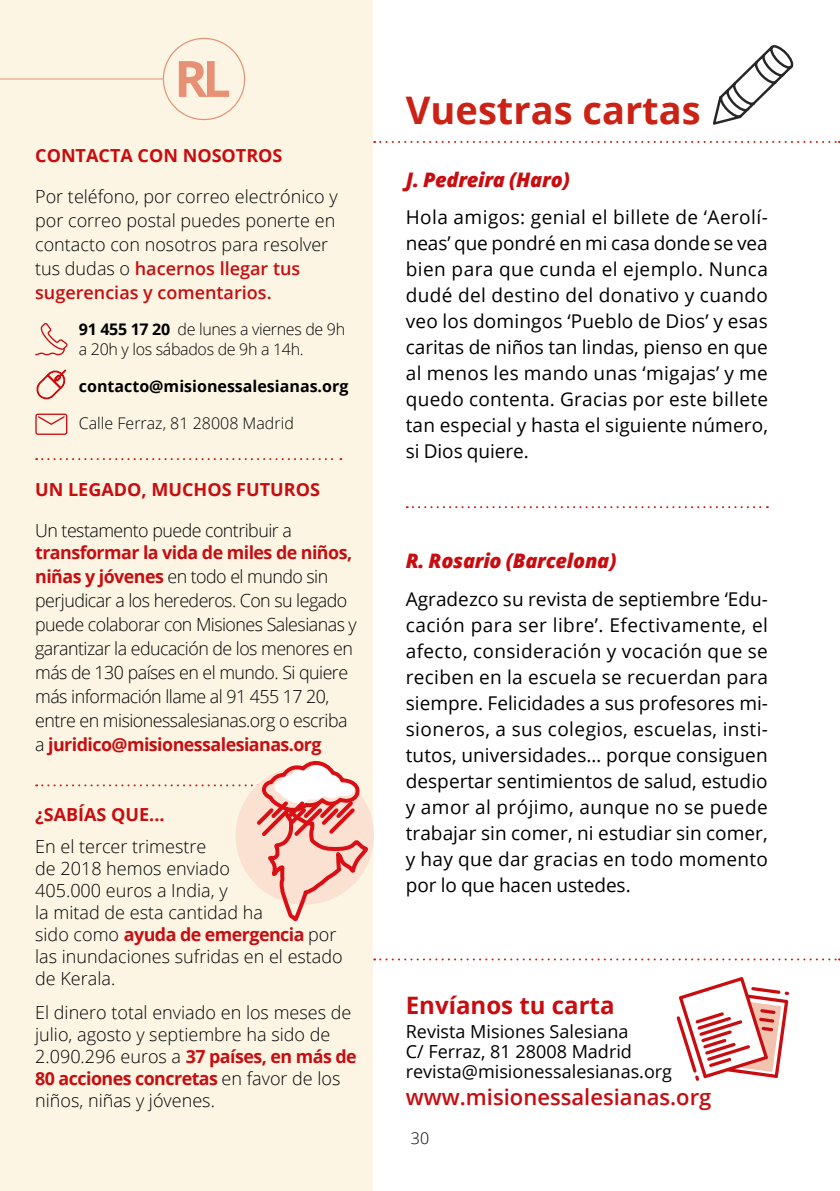
<style>
.page{position:relative;width:840px;height:1191px;background:#fff}
.page>*{position:absolute;margin:0;border:0;box-sizing:border-box;transform-origin:0 0}
.t1{font:700 38px "Open Sans";color:#cb2216}
.t2{font:700 24px "Open Sans";color:#c90c0f}
.t3{font:600 22px "Open Sans";color:#c90c0f}
.t4{font:italic 800 20px "Open Sans";letter-spacing:-.015em;color:#c90c0f}
.t5{font:19px/26px "Open Sans";letter-spacing:.005em;color:#000;text-align:justify}
.t6{font:300 18px/22px "Open Sans";color:#000}
.t7{font:300 18px/24px "Open Sans";letter-spacing:-.03em;color:#000}
.t8{font:18px/20px "Open Sans";color:#000}
.t9{font:700 18px "Open Sans";color:#c90c0f}
.t10{font:300 16px/20px "Open Sans";letter-spacing:-.02em;color:#000}
.t11{font:700 16px "Open Sans";color:#000}
.t12{font:300 16px "Open Sans";color:#000}
.s1{font-weight:600;color:#c90c0f}
.s2{font-weight:700}
.s3{font-weight:700;color:#c90c0f}
</style>
<div class="page">
<div style="left:0;top:0;width:373px;height:1191px;background:#fcf5e4"></div>
<div style="left:163px;top:38px;width:82px;height:82px;border:1px solid #e69175;border-radius:50%"></div>
<hr style="left:0;top:78px;width:163px;height:1px;background:#e69175">
<svg style="left:179px;top:61px;width:50px;height:36px"></svg>
<hr style="left:839px;top:0;width:1px;height:1191px;background:#fcf5e4">
<svg style="left:36px;top:458px;width:305px;height:2px"></svg>
<svg style="left:35px;top:323px;width:33px;height:32px"></svg>
<svg style="left:36px;top:369px;width:30px;height:30px"></svg>
<svg style="left:35px;top:413px;width:32px;height:22px"></svg>
<svg style="left:406px;top:506px;width:361px;height:2px"></svg>
<svg style="left:374px;top:41px;width:466px;height:339px"></svg>
<div style="left:792px;top:163px;width:47px;height:200px;background:#fff"></div>
<svg style="left:36px;top:760px;width:803px;height:320px"></svg>
<p class="t9" style="left:35px;top:142px;width:249px">CONTACTA CON NOSOTROS</p>
<p class="t6" style="left:35px;top:183px;width:304px;line-height:24px">Por teléfono, por correo electrónico y por correo postal puedes ponerte en contacto con nosotros para resolver tus dudas o <span class="s1">hacernos llegar tus sugerencias y comentarios.</span></p>
<p class="t10" style="left:79px;top:319px;width:268px"><span class="s2">91 455 17 20</span> de lunes a viernes de 9h a 20h y los sábados de 9h a 14h.</p>
<p class="t11" style="left:79px;top:375px;width:271px">contacto@misionessalesianas.org</p>
<p class="t12" style="left:79px;top:412px;width:216px">Calle Ferraz, 81 28008 Madrid</p>
<p class="t9" style="left:35px;top:477px;width:286px">UN LEGADO, MUCHOS FUTUROS</p>
<p class="t7" style="left:35px;top:518px;width:258px">Un testamento puede contribuir a</p>
<p class="t7" style="left:35px;top:540px;width:323px"><span class="s3">transformar la vida de miles de niños, niñas y jóvenes</span> en todo el mundo sin perjudicar a los herederos. Con su legado puede colaborar con Misiones Salesianas y garantizar la educación de los menores en más de 130 países en el mundo. Si quiere más información llame al 91 455 17 20, entre en misionessalesianas.org o escriba a <span class="s3">juridico@misionessalesianas.org</span></p>
<p class="t9" style="left:35px;top:801px;width:131px">¿SABÍAS QUE...</p>
<p class="t6" style="left:35px;top:835px;width:309px">En el tercer trimestre<br>de 2018 hemos enviado<br>405.000 euros a India, y<br>la mitad de esta cantidad ha<br>sido como <span class="s3">ayuda de emergencia</span> por las inundaciones sufridas en el estado de Kerala.</p>
<p class="t6" style="left:35px;top:1001px;width:323px">El dinero total enviado en los meses de julio, agosto y septiembre ha sido de 2.090.296 euros a <span class="s3">37 países, en más de 80 acciones concretas</span> en favor de los niños, niñas y jóvenes.</p>
<h1 class="t1" style="left:405px;top:83px;width:296px">Vuestras cartas</h1>
<p class="t4" style="left:405px;top:164px;width:166px">J. Pedreira (Haro)</p>
<p class="t5" style="left:405px;top:204px;width:363px">Hola amigos: genial el billete de ‘Aerolí&shy;neas’ que pondré en mi casa donde se vea bien para que cunda el ejemplo. Nunca dudé del destino del donativo y cuando veo los domingos ‘Pueblo de Dios’ y esas caritas de niños tan lindas, pienso en que al menos les mando unas ‘migajas’ y me quedo contenta. Gracias por este billete tan especial y hasta el siguiente número, si Dios quiere.</p>
<p class="t4" style="left:405px;top:546px;width:212px">R. Rosario (Barcelona)</p>
<p class="t5" style="left:405px;top:585px;width:363px">Agradezco su revista de septiembre ‘Edu&shy;cación para ser libre’. Efectivamente, el afecto, consideración y vocación que se reciben en la escuela se recuerdan para siempre. Felicidades a sus profesores mi&shy;sioneros, a sus colegios, escuelas, insti&shy;tutos, universidades… porque consiguen despertar sentimientos de salud, estudio y amor al prójimo, aunque no se puede trabajar sin comer, ni estudiar sin comer, y hay que dar gracias en todo momento por lo que hacen ustedes.</p>
<p class="t2" style="left:405px;top:987px;width:210px">Envíanos tu carta</p>
<p class="t8" style="left:405px;top:1020px;width:268px">Revista Misiones Salesiana<br>C/ Ferraz, 81 28008 Madrid revista@misionessalesianas.org</p>
<p class="t3" style="left:405px;top:1081px;width:307px">www.misionessalesianas.org</p>
<p class="t10" style="left:410px;top:1127px;width:20px">30</p>
</div>
